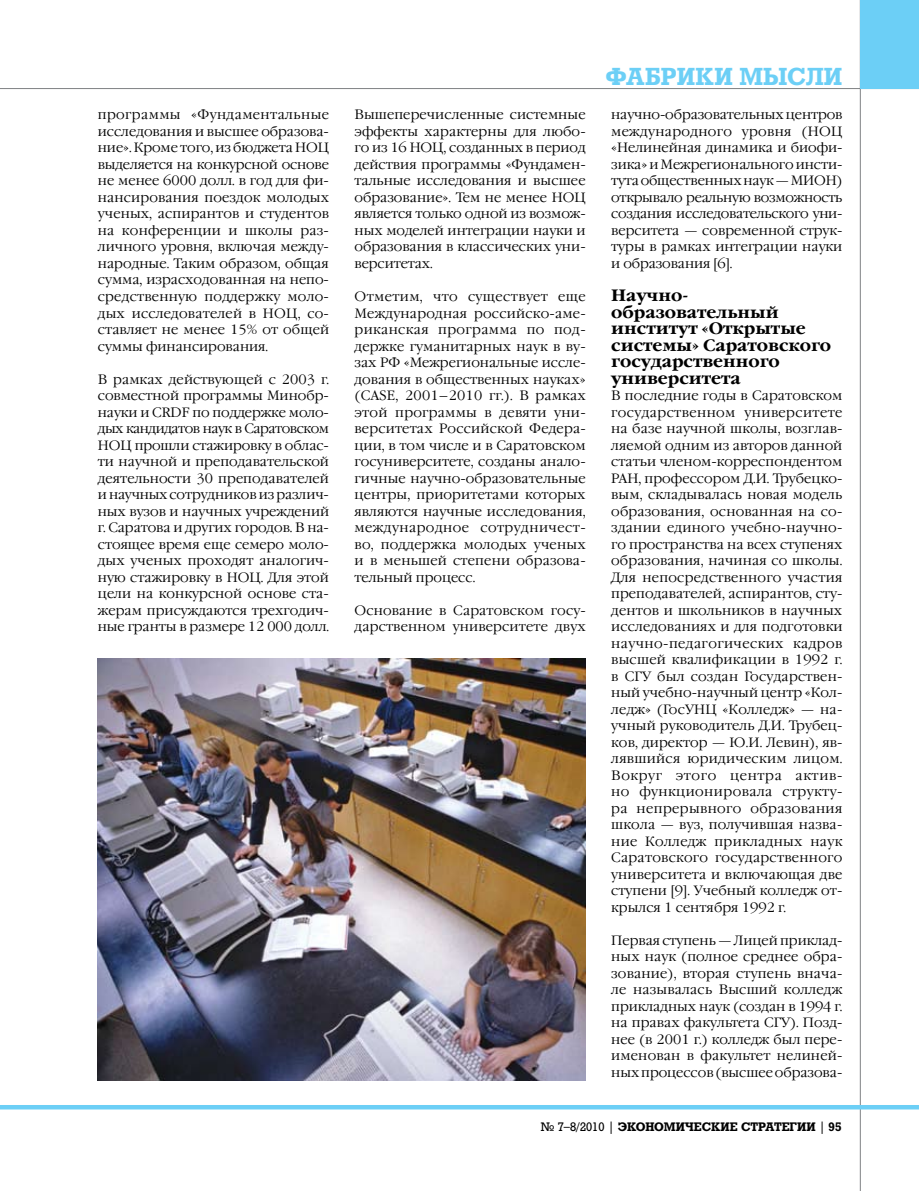
<style>
.page{position:relative;width:919px;height:1191px;background:#fff}
.page>*{position:absolute;margin:0;border:0;box-sizing:border-box;transform-origin:0 0}
.t1{font:700 24px "Rodeo";letter-spacing:.005em;color:#6ccff6}
.t2{font:700 16.5px/16.5px "Garamond C";color:#000}
.t3{font:300 13.5px/16.5px "Garamond C";letter-spacing:.005em;color:#000;text-align:justify}
.t4{font:700 12px "Rodeo";color:#000}
.s1{font-weight:400}
</style>
<div class="page">
<hr style="left:0;top:88px;width:918px;height:1px;background:#808284">
<hr style="left:859px;top:0;width:1px;height:1191px;background:#808284">
<hr style="left:0;top:1105px;width:918px;height:4px;background:#6ccff6">
<div style="left:859px;top:0;width:59px;height:89px;background:#6ccff6"></div>
<img style="left:98px;top:658px;width:487px;height:422px">
<p class="t3" style="left:98px;top:107px;width:233px">программы «Фундаментальные исследования и высшее образова&shy;ние». Кроме того, из бюджета НОЦ выделяется на конкурсной основе не менее 6000 долл. в год для фи&shy;нансирования поездок молодых ученых, аспирантов и студентов на конференции и школы раз&shy;личного уровня, включая между&shy;народные. Таким образом, общая сумма, израсходованная на непо&shy;средственную поддержку моло&shy;дых исследователей в НОЦ, со&shy;ставляет не менее 15% от общей суммы финансирования.</p>
<p class="t3" style="left:98px;top:371px;width:233px">В рамках действующей с 2003 г. со-вместной программы Минобр&shy;науки и CRDF по поддержке моло&shy;дых кандидатов наук в Саратовском НОЦ прошли стажировку в облас&shy;ти научной и преподавательской деятельности 30 преподавателей и научных сотрудников из различ&shy;ных вузов и научных учреждений г. Саратова и других городов. В на&shy;стоящее время еще семеро моло&shy;дых ученых проходят аналогич&shy;ную стажировку в НОЦ. Для этой цели на конкурсной основе ста&shy;жерам присуждаются трехгодич&shy;ные гранты в размере 12 000 долл.</p>
<p class="t3" style="left:354px;top:107px;width:233px">Вышеперечисленные системные эффекты характерны для любо&shy;го из 16 НОЦ, созданных в период действия программы «Фундамен&shy;тальные исследования и высшее образование». Тем не менее НОЦ является только одной из возмож&shy;ных моделей интеграции науки и образования в классических уни&shy;верситетах.</p>
<p class="t3" style="left:354px;top:289px;width:233px">Отметим, что существует еще Международная российско-аме&shy;риканская программа по под&shy;держке гуманитарных наук в ву&shy;зах РФ «Межрегиональные иссле&shy;дования в общественных науках» (CASE, 2001–2010 гг.). В рамках этой программы в девяти уни&shy;верситетах Российской Федера&shy;ции, в том числе и в Саратовском гос-университете, созданы анало&shy;гичные научно-образовательные центры, приоритетами которых являются научные исследования, международное сотрудничест&shy;во, поддержка молодых ученых и в меньшей степени образова&shy;тельный процесс.</p>
<p class="t3" style="left:354px;top:602px;width:233px">Основание в Саратовском госу&shy;дарственном университете двух</p>
<h1 class="t1" style="left:605px;top:62px;width:238px">ФАБРИКИ МЫСЛИ</h1>
<p class="t3" style="left:611px;top:107px;width:233px">научно-образовательных центров международного уровня (НОЦ «Нелинейная динамика и биофи&shy;зика» и Межрегионального инсти&shy;тута общественных наук — МИОН) открывало реальную возможность создания исследовательского уни&shy;верситета — современной струк&shy;туры в рамках интеграции науки и образования [6].</p>
<p class="t2" style="left:611px;top:287px;width:221px">Научно&shy;образовательный институт «Открытые системы» Саратовского государственного университета</p>
<p class="t3" style="left:611px;top:388px;width:233px">В последние годы в Саратовском государственном университете на базе научной школы, возглав&shy;ляемой одним из авторов данной статьи членом-корреспондентом РАН, профессором Д.И. Трубецко&shy;вым, складывалась новая модель образования, основанная на со&shy;здании единого учебно-научно&shy;го пространства на всех ступенях образования, начиная со школы.<br>Для непосредственного участия преподавателей, аспирантов, сту&shy;дентов и школьников в научных исследованиях и для подготовки научно-педагогиче-ских кадров высшей квалификации в 1992 г. в СГУ был создан Государствен&shy;ный учебно-научный центр «Кол&shy;ледж» (ГосУНЦ «Колледж» — на&shy;учный руководитель Д.И. Трубец&shy;ков, директор — Ю.И. Левин), яв&shy;лявшийся юридиче-ским лицом.<br>Вокруг этого центра актив&shy;но функ-ционировала структу&shy;ра непрерывного образования школа — вуз, получившая назва&shy;ние Колледж прикладных наук Саратовского государственного университета и включающая две ступени [9]. Учебный колледж от&shy;крылся 1 сентября 1992 г.</p>
<p class="t3" style="left:611px;top:932px;width:233px">Первая ступень — Лицей приклад&shy;ных наук (полное среднее обра&shy;зование), вторая ступень внача&shy;ле называлась Высший колледж прикладных наук (создан в 1994 г. на правах факультета СГУ). Позд&shy;нее (в 2001 г.) колледж был пере&shy;именован в факультет нелиней&shy;ных процессов (высшее образова-</p>
<p class="t4" style="left:540px;top:1119px;width:302px"><span class="s1">№ 7–8/2010 |</span> ЭКОНОМИЧЕСКИЕ СТРАТЕГИИ <span class="s1">|</span> 95</p>
</div>
